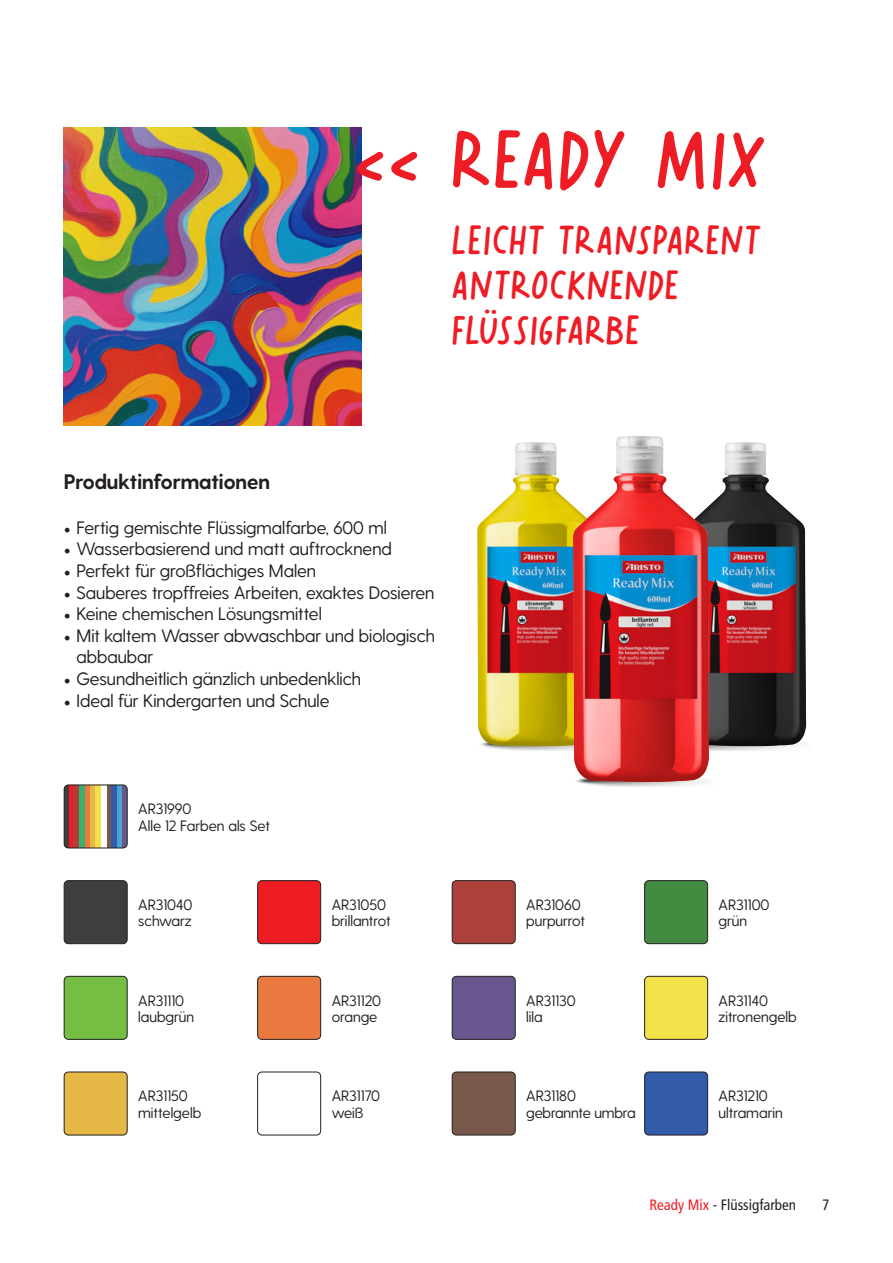
<style>
.page{position:relative;width:893px;height:1263px;background:#fff}
.page>*{position:absolute;margin:0;border:0;box-sizing:border-box;transform-origin:0 0}
._10_Einleitung{font:90px "Rational Mood";letter-spacing:.005em;color:#ee1c25}
._10_Einleitung-2{font:45px "Rational Mood";color:#ee1c25}
.t1{font:700 21px "Greycliff CF";color:#231f20}
.t2{font:18px/21.6px "Greycliff CF";color:#231f20}
.t3{font:15px "Greycliff CF";color:#231f20}
.t4{font:condensed 15px "Frutiger LT Std";color:#231f20}
.s1{font-family:"Minion Pro"}
.s2{color:#ee1c27}
</style>
<div class="page">
<img style="left:577px;top:782px;width:124px;height:5px">
<img style="left:64px;top:127px;width:297px;height:298px">
<div style="left:64px;top:881px;width:63px;height:63px;background:#3e3e3f;border-radius:4px"></div>
<div style="left:64px;top:880px;width:64px;height:64px;border:1px solid #231f20;border-radius:4px"></div>
<div style="left:64px;top:785px;width:5px;height:63px;background:#3e3e3f"></div>
<div style="left:85px;top:785px;width:5px;height:63px;background:#ec7a42"></div>
<div style="left:106px;top:785px;width:6px;height:63px;background:#7a594d"></div>
<div style="left:69px;top:785px;width:5px;height:63px;background:#ee1c25"></div>
<div style="left:90px;top:785px;width:6px;height:63px;background:#e6b946"></div>
<div style="left:112px;top:785px;width:5px;height:63px;background:#325ba9"></div>
<div style="left:74px;top:785px;width:6px;height:63px;background:#ab413a"></div>
<div style="left:96px;top:785px;width:5px;height:63px;background:#f3e149"></div>
<div style="left:117px;top:785px;width:5px;height:63px;background:#49a2cf"></div>
<div style="left:80px;top:785px;width:5px;height:63px;background:#3cb16b"></div>
<div style="left:122px;top:785px;width:5px;height:63px;background:#68578f"></div>
<div style="left:64px;top:784px;width:64px;height:64px;border:1px solid #231f20;border-radius:4px"></div>
<div style="left:258px;top:976px;width:63px;height:63px;background:#ea7940;border-radius:4px"></div>
<div style="left:257px;top:976px;width:64px;height:64px;border:1px solid #231f20;border-radius:4px"></div>
<div style="left:452px;top:1072px;width:63px;height:63px;background:#7a594d;border-radius:4px"></div>
<div style="left:452px;top:1071px;width:64px;height:64px;border:1px solid #231f20;border-radius:4px"></div>
<div style="left:258px;top:881px;width:63px;height:63px;background:#ee1d23;border-radius:4px"></div>
<div style="left:257px;top:880px;width:64px;height:64px;border:1px solid #231f20;border-radius:4px"></div>
<div style="left:64px;top:1072px;width:63px;height:63px;background:#e6b946;border-radius:4px"></div>
<div style="left:64px;top:1071px;width:64px;height:64px;border:1px solid #231f20;border-radius:4px"></div>
<div style="left:645px;top:1072px;width:63px;height:63px;background:#325ba9;border-radius:4px"></div>
<div style="left:644px;top:1071px;width:64px;height:64px;border:1px solid #231f20;border-radius:4px"></div>
<div style="left:452px;top:881px;width:63px;height:63px;background:#ab413a;border-radius:4px"></div>
<div style="left:452px;top:880px;width:64px;height:64px;border:1px solid #231f20;border-radius:4px"></div>
<div style="left:645px;top:976px;width:63px;height:63px;background:#f3e149;border-radius:4px"></div>
<div style="left:644px;top:976px;width:64px;height:64px;border:1px solid #231f20;border-radius:4px"></div>
<div style="left:64px;top:976px;width:63px;height:63px;background:#74bf43;border-radius:4px"></div>
<div style="left:64px;top:976px;width:64px;height:64px;border:1px solid #231f20;border-radius:4px"></div>
<div style="left:645px;top:881px;width:63px;height:63px;background:#418a40;border-radius:4px"></div>
<div style="left:644px;top:880px;width:64px;height:64px;border:1px solid #231f20;border-radius:4px"></div>
<div style="left:257px;top:1071px;width:64px;height:64px;border:1px solid #231f20;border-radius:4px"></div>
<div style="left:452px;top:976px;width:63px;height:63px;background:#68578e;border-radius:4px"></div>
<div style="left:452px;top:976px;width:64px;height:64px;border:1px solid #231f20;border-radius:4px"></div>
<img style="left:709px;top:442px;width:97px;height:304px">
<img style="left:477px;top:442px;width:95px;height:304px">
<img style="left:572px;top:436px;width:137px;height:346px">
<p class="_10_Einleitung" style="left:357px;top:110px;width:415px">&lt;&lt; READY MIX</p>
<p class="_10_Einleitung-2" style="left:453px;top:215px;width:311px">LEICHT TRANSPARENT</p>
<p class="_10_Einleitung-2" style="left:453px;top:260px;width:229px">ANTROCKNENDE</p>
<p class="_10_Einleitung-2" style="left:453px;top:305px;width:190px">FLÜSSIGFARBE</p>
<p class="t1" style="left:64px;top:469px;width:208px">Produktinformationen</p>
<p class="t2" style="left:64px;top:516px;width:325px"><span class="s1">•</span> Fertig gemischte Flüssigmalfarbe, 600 ml</p>
<p class="t2" style="left:64px;top:538px;width:330px"><span class="s1">•</span> Wasserbasierend und matt auftrocknend</p>
<p class="t2" style="left:64px;top:560px;width:254px"><span class="s1">•</span> Perfekt für großflächiges Malen</p>
<p class="t2" style="left:64px;top:581px;width:372px"><span class="s1">•</span> Sauberes tropffreies Arbeiten, exaktes Dosieren</p>
<p class="t2" style="left:64px;top:603px;width:260px"><span class="s1">•</span> Keine chemischen Lösungsmittel</p>
<p class="t2" style="left:77px;top:624px;width:360px;text-indent:-13px"><span class="s1">•</span> Mit kaltem Wasser abwaschbar und biologisch abbaubar</p>
<p class="t2" style="left:64px;top:668px;width:299px"><span class="s1">•</span> Gesundheitlich gänzlich unbedenklich</p>
<p class="t2" style="left:64px;top:689px;width:267px"><span class="s1">•</span> Ideal für Kindergarten und Schule</p>
<p class="t3" style="left:138px;top:800px;width:55px">AR31990</p>
<p class="t3" style="left:138px;top:817px;width:133px">Alle 12 Farben als Set</p>
<p class="t3" style="left:138px;top:896px;width:56px">AR31040</p>
<p class="t3" style="left:138px;top:912px;width:55px">schwarz</p>
<p class="t3" style="left:332px;top:896px;width:56px">AR31050</p>
<p class="t3" style="left:332px;top:912px;width:61px">brillantrot</p>
<p class="t3" style="left:526px;top:896px;width:56px">AR31060</p>
<p class="t3" style="left:526px;top:912px;width:60px">purpurrot</p>
<p class="t3" style="left:719px;top:896px;width:52px">AR31100</p>
<p class="t3" style="left:719px;top:912px;width:30px">grün</p>
<p class="t3" style="left:138px;top:991px;width:47px">AR31110</p>
<p class="t3" style="left:138px;top:1008px;width:57px">laubgrün</p>
<p class="t3" style="left:332px;top:991px;width:51px">AR31120</p>
<p class="t3" style="left:332px;top:1008px;width:47px">orange</p>
<p class="t3" style="left:526px;top:991px;width:51px">AR31130</p>
<p class="t3" style="left:526px;top:1008px;width:18px">lila</p>
<p class="t3" style="left:719px;top:991px;width:51px">AR31140</p>
<p class="t3" style="left:719px;top:1008px;width:80px">zitronengelb</p>
<p class="t3" style="left:138px;top:1087px;width:51px">AR31150</p>
<p class="t3" style="left:138px;top:1104px;width:65px">mittelgelb</p>
<p class="t3" style="left:332px;top:1087px;width:50px">AR31170</p>
<p class="t3" style="left:332px;top:1104px;width:33px">weiß</p>
<p class="t3" style="left:526px;top:1087px;width:51px">AR31180</p>
<p class="t3" style="left:526px;top:1104px;width:111px">gebrannte umbra</p>
<p class="t3" style="left:719px;top:1087px;width:51px">AR31210</p>
<p class="t3" style="left:719px;top:1104px;width:66px">ultramarin</p>
<p class="t4" style="left:649px;top:1196px;width:148px"><span class="s2">Ready Mix</span> - Flüssigfarben</p>
<p class="t4" style="left:822px;top:1196px;width:9px">7</p>
</div>
